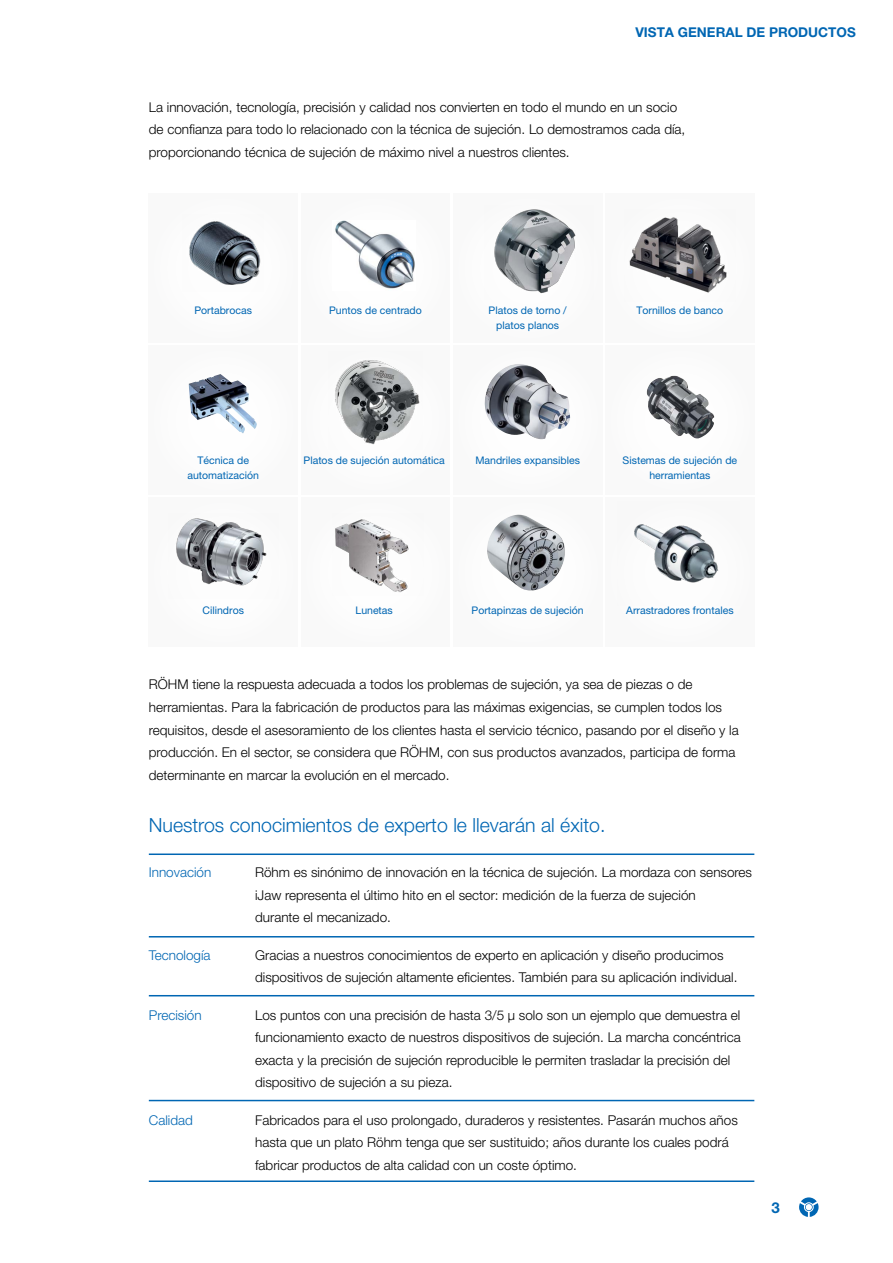
<style>
.page{position:relative;width:893px;height:1263px;background:#fff}
.page>*{position:absolute;margin:0;border:0;box-sizing:border-box;transform-origin:0 0}
.t1{font:300 19.5px "Helvetica Neue LT Pro";color:#0066b3}
.t2{font:700 15px "Helvetica Neue LT Pro";color:#0066b3}
.t3{font:300 13.5px/22.5px "Helvetica Neue LT Pro";color:#000}
.t4{font:300 13.5px "Helvetica Neue LT Pro";color:#0066b3}
.t5{font:700 13.5px "Helvetica Neue LT Pro";color:#0066b3}
.t6{font:10.5px/15px "Helvetica Neue LT Pro";color:#0066b3;text-align:center}
</style>
<div class="page">
<svg style="left:799px;top:1197px;width:20px;height:20px"></svg>
<div style="left:149px;top:194px;width:149px;height:148px;background:#fafafa"></div>
<div style="left:149px;top:346px;width:149px;height:148px;background:#fafafa"></div>
<div style="left:149px;top:498px;width:149px;height:148px;background:#fafafa"></div>
<div style="left:301px;top:194px;width:149px;height:148px;background:#fafafa"></div>
<div style="left:301px;top:346px;width:149px;height:148px;background:#fafafa"></div>
<div style="left:301px;top:498px;width:149px;height:148px;background:#fafafa"></div>
<div style="left:453px;top:194px;width:149px;height:148px;background:#fafafa"></div>
<div style="left:453px;top:346px;width:149px;height:148px;background:#fafafa"></div>
<div style="left:453px;top:498px;width:149px;height:148px;background:#fafafa"></div>
<div style="left:605px;top:498px;width:149px;height:148px;background:#fafafa"></div>
<div style="left:605px;top:194px;width:149px;height:148px;background:#fafafa"></div>
<div style="left:605px;top:346px;width:149px;height:148px;background:#fafafa"></div>
<img style="left:189px;top:221px;width:72px;height:64px">
<hr style="left:149px;top:936px;width:605px;height:1px;background:#0066b3">
<hr style="left:149px;top:1100px;width:605px;height:1px;background:#0066b3">
<hr style="left:149px;top:853px;width:605px;height:2px;background:#0066b3">
<hr style="left:149px;top:995px;width:605px;height:1px;background:#0066b3">
<hr style="left:149px;top:1180px;width:605px;height:2px;background:#0066b3">
<img style="left:335px;top:221px;width:80px;height:68px">
<img style="left:494px;top:209px;width:82px;height:84px">
<img style="left:629px;top:217px;width:98px;height:76px">
<img style="left:189px;top:374px;width:68px;height:59px">
<img style="left:646px;top:376px;width:69px;height:62px">
<img style="left:634px;top:524px;width:84px;height:59px">
<img style="left:176px;top:518px;width:91px;height:68px">
<img style="left:335px;top:519px;width:74px;height:73px">
<img style="left:487px;top:515px;width:78px;height:76px">
<img style="left:484px;top:364px;width:86px;height:75px">
<img style="left:335px;top:360px;width:85px;height:85px">
<p class="t5" style="left:635px;top:24px;width:222px">VISTA GENERAL DE PRODUCTOS</p>
<p class="t3" style="left:149px;top:96px;width:538px">La innovación, tecnología, precisión y calidad nos convierten en todo el mundo en un socio de confianza para todo lo relacionado con la técnica de sujeción. Lo demostramos cada día, proporcionando técnica de sujeción de máximo nivel a nuestros clientes.</p>
<p class="t6" style="left:194px;top:303px;width:59px">Portabrocas</p>
<p class="t6" style="left:489px;top:303px;width:80px">Platos de torno / platos planos</p>
<p class="t6" style="left:329px;top:303px;width:94px">Puntos de centrado</p>
<p class="t6" style="left:637px;top:303px;width:88px">Tornillos de banco</p>
<p class="t6" style="left:187px;top:453px;width:73px">Técnica de automatización</p>
<p class="t6" style="left:304px;top:453px;width:143px">Platos de sujeción automática</p>
<p class="t6" style="left:475px;top:453px;width:106px">Mandriles expansibles</p>
<p class="t6" style="left:623px;top:453px;width:116px">Sistemas de sujeción de herramientas</p>
<p class="t6" style="left:203px;top:603px;width:43px">Cilindros</p>
<p class="t6" style="left:355px;top:603px;width:39px">Lunetas</p>
<p class="t6" style="left:472px;top:603px;width:114px">Portapinzas de sujeción</p>
<p class="t6" style="left:626px;top:603px;width:109px">Arrastradores frontales</p>
<p class="t3" style="left:149px;top:673px;width:591px">RÖHM tiene la respuesta adecuada a todos los problemas de sujeción, ya sea de piezas o de herramientas. Para la fabricación de productos para las máximas exigencias, se cumplen todos los requisitos, desde el asesoramiento de los clientes hasta el servicio técnico, pasando por el diseño y la producción. En el sector, se considera que RÖHM, con sus productos avanzados, participa de forma determinante en marcar la evolución en el mercado.</p>
<h1 class="t1" style="left:149px;top:813px;width:458px">Nuestros conocimientos de experto le llevarán al éxito.</h1>
<p class="t4" style="left:149px;top:864px;width:64px">Innovación</p>
<p class="t3" style="left:255px;top:861px;width:498px">Röhm es sinónimo de innovación en la técnica de sujeción. La mordaza con sensores iJaw representa el último hito en el sector: medición de la fuerza de sujeción<br>durante el mecanizado.</p>
<p class="t4" style="left:149px;top:946px;width:63px">Tecnología</p>
<p class="t3" style="left:255px;top:943px;width:484px">Gracias a nuestros conocimientos de experto en aplicación y diseño producimos dispositivos de sujeción altamente eficientes. También para su aplicación individual.</p>
<p class="t4" style="left:149px;top:1006px;width:54px">Precisión</p>
<p class="t3" style="left:255px;top:1003px;width:487px">Los puntos con una precisión de hasta 3/5 µ solo son un ejemplo que demuestra el funcionamiento exacto de nuestros dispositivos de sujeción. La marcha concéntrica exacta y la precisión de sujeción reproducible le permiten trasladar la precisión del dispositivo de sujeción a su pieza.</p>
<p class="t4" style="left:149px;top:1111px;width:46px">Calidad</p>
<p class="t3" style="left:255px;top:1108px;width:484px">Fabricados para el uso prolongado, duraderos y resistentes. Pasarán muchos años hasta que un plato Röhm tenga que ser sustituido; años durante los cuales podrá fabricar productos de alta calidad con un coste óptimo.</p>
<p class="t2" style="left:771px;top:1198px;width:10px">3</p>
</div>
